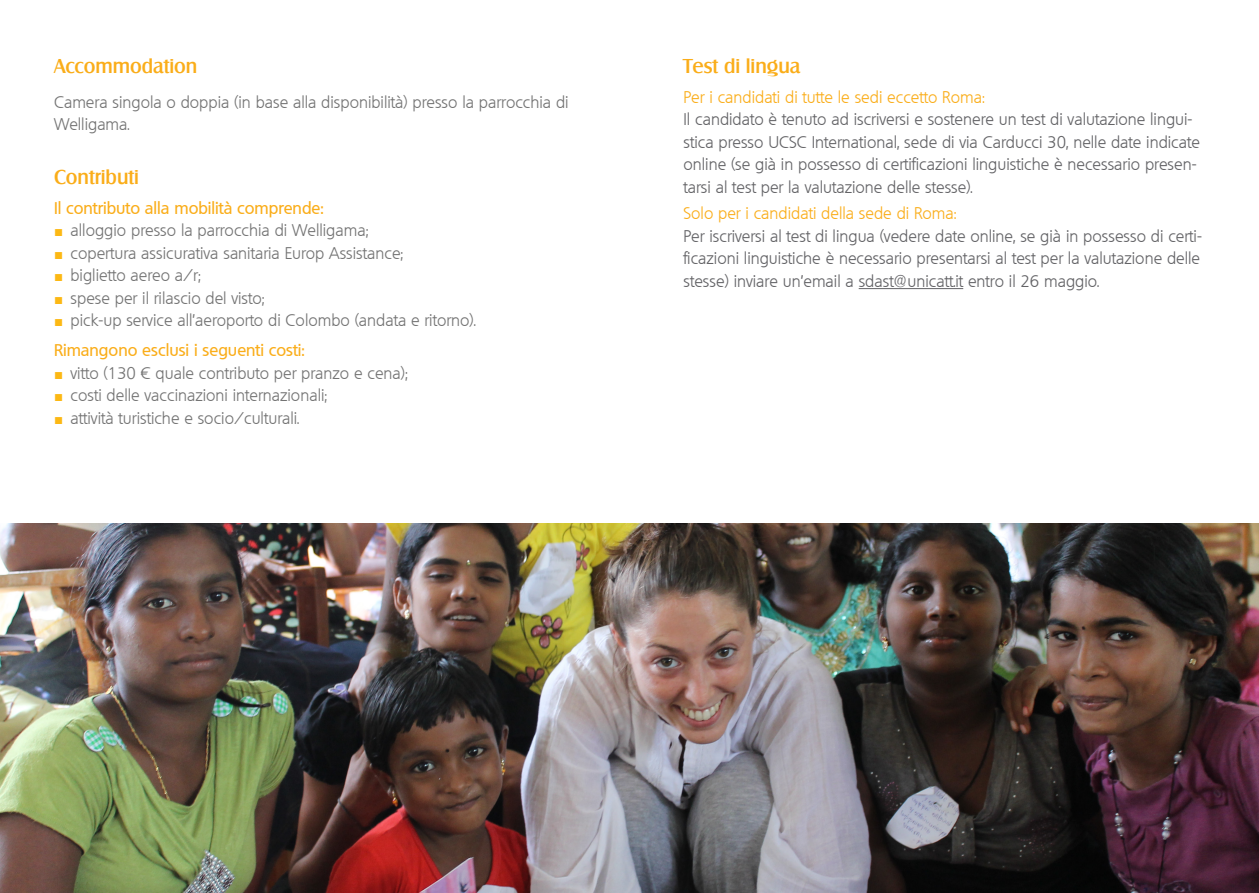
<style>
.page{position:relative;width:1259px;height:893px;background:#fff}
.page>*{position:absolute;margin:0;border:0;box-sizing:border-box;transform-origin:0 0}
.t1{font:500 19.5px "Salzburg";color:#faad19}
.t2{font:300 16.5px/22.5px "Quebec";color:#636366}
.t3{font:300 16.5px/22.5px "Quebec";color:#737373}
.t4{font:500 16.5px "Quebec";color:#faad19}
.s1{font-family:"Arial";font-weight:400;font-size:15px;color:#fcb814}
.s2{color:#faad19}
</style>
<div class="page">
<img style="left:0;top:524px;width:1259px;height:369px">
<hr style="left:858px;top:288px;width:105px;height:1px;background:#636366">
<p class="t1" style="left:54px;top:54px;width:145px">Accommodation</p>
<p class="t3" style="left:54px;top:91px;width:516px">Camera singola o doppia (in base alla disponibilità) presso la parrocchia di<br>Welligama.</p>
<p class="t1" style="left:54px;top:165px;width:86px">Contributi</p>
<p class="t4" style="left:54px;top:197px;width:271px">Il contributo alla mobilità comprende:</p>
<p class="t3" style="left:54px;top:219px;width:316px"><span class="s1">■</span> alloggio presso la parrocchia di Welligama;</p>
<p class="t3" style="left:54px;top:242px;width:351px"><span class="s1">■</span> copertura assicurativa sanitaria Europ Assistance;</p>
<p class="t3" style="left:54px;top:264px;width:148px"><span class="s1">■</span> biglietto aereo a/r;</p>
<p class="t3" style="left:54px;top:287px;width:212px"><span class="s1">■</span> spese per il rilascio del visto;</p>
<p class="t3" style="left:54px;top:309px;width:423px"><span class="s1">■</span> pick-up service all’aeroporto di Colombo (andata e ritorno).</p>
<p class="t4" style="left:54px;top:340px;width:252px">Rimangono esclusi i seguenti costi:</p>
<p class="t3" style="left:54px;top:362px;width:355px"><span class="s1">■</span> vitto (130 € quale contributo per pranzo e cena);</p>
<p class="t3" style="left:54px;top:384px;width:275px"><span class="s1">■</span> costi delle vaccinazioni internazionali;</p>
<p class="t3" style="left:54px;top:407px;width:247px"><span class="s1">■</span> attività turistiche e socio/culturali.</p>
<p class="t1" style="left:683px;top:54px;width:118px">Test di lingua</p>
<p class="t2" style="left:683px;top:86px;width:518px"><span class="s2">Per i candidati di tutte le sedi eccetto Roma:<br></span>Il candidato è tenuto ad iscriversi e sostenere un test di valutazione lingui&shy;stica presso UCSC International, sede di via Carducci 30, nelle date indicate online (se già in possesso di certificazioni linguistiche è necessario presen&shy;tarsi al test per la valutazione delle stesse).</p>
<p class="t2" style="left:683px;top:202px;width:520px"><span class="s2">Solo per i candidati della sede di Roma:<br></span>Per iscriversi al test di lingua (vedere date online, se già in possesso di certi&shy;ficazioni linguistiche è necessario presentarsi al test per la valutazione delle stesse) inviare un’email a sdast@unicatt.it entro il 26 maggio.</p>
</div>
